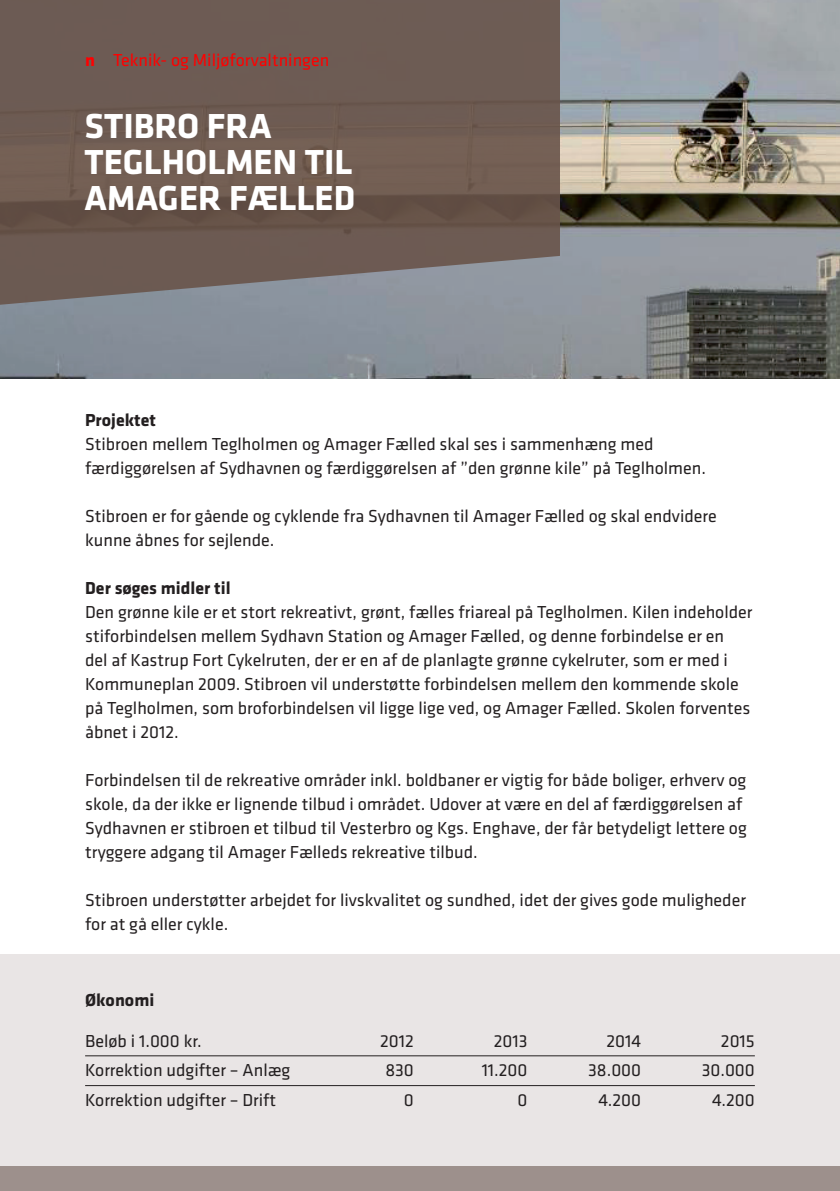
<style>
.page{position:relative;width:840px;height:1191px;background:#fff}
.page>*{position:absolute;margin:0;border:0;box-sizing:border-box;transform-origin:0 0}
.t1{font:700 36px/36px "Klavika";color:#fff}
.t2{font:18px/24px "Klavika";color:#231f20}
.t3{font:700 18px "Klavika";color:#231f20}
.t4{font:18px "Klavika";color:#f00}
.s1{font-weight:700}
</style>
<div class="page">
<div style="left:0;top:954px;width:839px;height:237px;background:#e9e5e5"></div>
<hr style="left:85px;top:1055px;width:669px;height:1px;background:#231f20">
<hr style="left:85px;top:1085px;width:669px;height:1px;background:#231f20">
<div style="left:0;top:1167px;width:839px;height:24px;background:#9d908c"></div>
<img style="left:0;top:0;width:839px;height:378px">
<svg style="left:0;top:0;width:559px;height:306px;background:#6f5f58"></svg>
<p class="t4" style="left:85px;top:51px;width:245px"><span class="s1">n</span> Teknik- og Miljøforvaltningen</p>
<h1 class="t1" style="left:85px;top:108px;width:272px">STIBRO FRA<br>TEGLHOLMEN TIL<br>AMAGER FÆLLED</h1>
<p class="t3" style="left:85px;top:410px;width:72px">Projektet</p>
<p class="t2" style="left:85px;top:433px;width:622px">Stibroen mellem Teglholmen og Amager Fælled skal ses i sammenhæng med færdiggørelsen af Sydhavnen og færdiggørelsen af ”den grønne kile” på Teglholmen.</p>
<p class="t2" style="left:85px;top:505px;width:632px">Stibroen er for gående og cyklende fra Sydhavnen til Amager Fælled og skal endvidere kunne åbnes for sejlende.</p>
<p class="t3" style="left:85px;top:578px;width:147px">Der søges midler til</p>
<p class="t2" style="left:85px;top:601px;width:668px">Den grønne kile er et stort rekreativt, grønt, fælles friareal på Teglholmen. Kilen indeholder stiforbindelsen mellem Sydhavn Station og Amager Fælled, og denne forbindelse er en<br>del af Kastrup Fort Cykelruten, der er en af de planlagte grønne cykelruter, som er med i Kommuneplan 2009. Stibroen vil understøtte forbindelsen mellem den kommende skole på Teglholmen, som broforbindelsen vil ligge lige ved, og Amager Fælled. Skolen forventes åbnet i 2012.</p>
<p class="t2" style="left:85px;top:769px;width:662px">Forbindelsen til de rekreative områder inkl. boldbaner er vigtig for både boliger, erhverv og skole, da der ikke er lignende tilbud i området. Udover at være en del af færdiggørelsen af Sydhavnen er stibroen et tilbud til Vesterbro og Kgs. Enghave, der får betydeligt lettere og tryggere adgang til Amager Fælleds rekreative tilbud.</p>
<p class="t2" style="left:85px;top:889px;width:662px">Stibroen understøtter arbejdet for livskvalitet og sundhed, idet der gives gode muligheder for at gå eller cykle.</p>
<p class="t3" style="left:85px;top:990px;width:71px">Økonomi</p>
<p class="t2" style="left:85px;top:1029px;width:118px">Beløb i 1.000 kr.</p>
<p class="t2" style="left:380px;top:1029px;width:35px">2012</p>
<p class="t2" style="left:493px;top:1029px;width:35px">2013</p>
<p class="t2" style="left:606px;top:1029px;width:36px">2014</p>
<p class="t2" style="left:720px;top:1029px;width:35px">2015</p>
<p class="t2" style="left:85px;top:1058px;width:207px">Korrektion udgifter – Anlæg</p>
<p class="t2" style="left:385px;top:1058px;width:30px">830</p>
<p class="t2" style="left:481px;top:1058px;width:47px">11.200</p>
<p class="t2" style="left:588px;top:1058px;width:54px">38.000</p>
<p class="t2" style="left:701px;top:1058px;width:55px">30.000</p>
<p class="t2" style="left:85px;top:1088px;width:192px">Korrektion udgifter – Drift</p>
<p class="t2" style="left:403px;top:1088px;width:11px">0</p>
<p class="t2" style="left:517px;top:1088px;width:11px">0</p>
<p class="t2" style="left:598px;top:1088px;width:44px">4.200</p>
<p class="t2" style="left:711px;top:1088px;width:44px">4.200</p>
</div>
